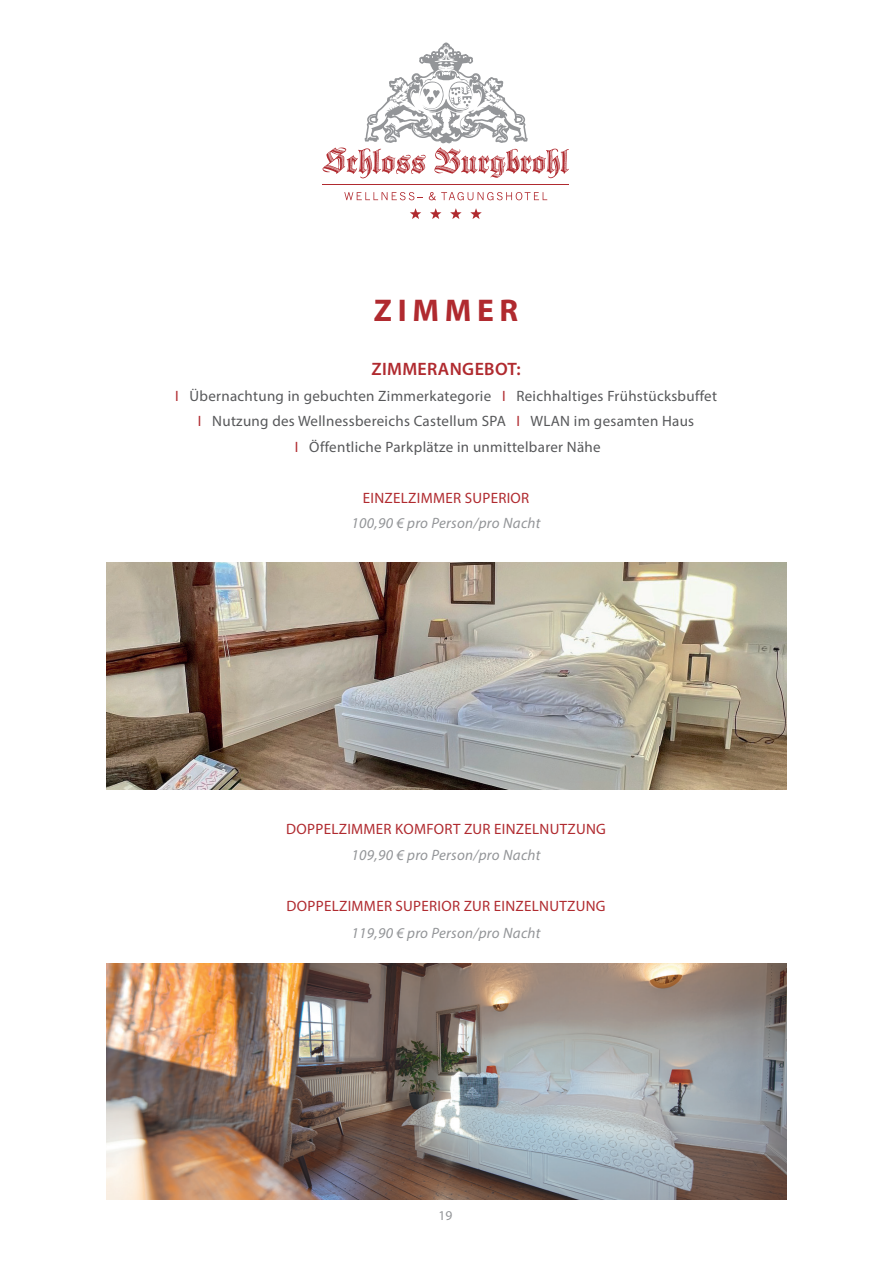
<style>
.page{position:relative;width:893px;height:1263px;background:#fff}
.page>*{position:absolute;margin:0;border:0;box-sizing:border-box;transform-origin:0 0}
.t1{font:700 31.5px "Myriad Pro";letter-spacing:.18em;color:#b02a2f}
.t2{font:600 18px "Myriad Pro";letter-spacing:.02em;color:#b02a2f}
.t3{font:15px/25.5px "Myriad Pro";letter-spacing:.02em;color:#57585a;text-align:center}
.t4{font:15px "Myriad Pro";letter-spacing:.02em;color:#b02a2f}
.t5{font:italic 15px "Myriad Pro";letter-spacing:.02em;color:#939598}
.t6{font:13.5px "Myriad Pro";color:#939598}
.s1{color:#b02a2f}
</style>
<div class="page">
<svg style="left:344px;top:192px;width:79px;height:8px"></svg>
<svg style="left:429px;top:192px;width:118px;height:8px"></svg>
<svg style="left:323px;top:43px;width:246px;height:135px"></svg>
<hr style="left:323px;top:184px;width:246px;height:1px;background:#b02a2f">
<svg style="left:410px;top:208px;width:11px;height:11px"></svg>
<svg style="left:430px;top:208px;width:11px;height:11px"></svg>
<svg style="left:450px;top:208px;width:12px;height:11px"></svg>
<svg style="left:470px;top:208px;width:12px;height:11px"></svg>
<img style="left:106px;top:562px;width:681px;height:228px">
<img style="left:106px;top:963px;width:681px;height:236px">
<h1 class="t1" style="left:374px;top:290px;width:146px">ZIMMER</h1>
<p class="t2" style="left:371px;top:358px;width:151px">ZIMMERANGEBOT:</p>
<p class="t3" style="left:175px;top:383px;width:543px"><span class="s1">I</span> Übernachtung in gebuchten Zimmerkategorie <span class="s1">I</span> Reichhaltiges Frühstücksbuffet<br><span class="s1">I</span> Nutzung des Wellnessbereichs Castellum SPA <span class="s1">I</span> WLAN im gesamten Haus<br><span class="s1">I</span> Öffentliche Parkplätze in unmittelbarer Nähe</p>
<p class="t4" style="left:363px;top:488px;width:168px">EINZELZIMMER SUPERIOR</p>
<p class="t5" style="left:352px;top:514px;width:191px">100,90 € pro Person/pro Nacht</p>
<p class="t4" style="left:286px;top:820px;width:321px">DOPPELZIMMER KOMFORT ZUR EINZELNUTZUNG</p>
<p class="t5" style="left:352px;top:845px;width:191px">109,90 € pro Person/pro Nacht</p>
<p class="t4" style="left:287px;top:896px;width:321px">DOPPELZIMMER SUPERIOR ZUR EINZELNUTZUNG</p>
<p class="t5" style="left:352px;top:923px;width:191px">119,90 € pro Person/pro Nacht</p>
<p class="t6" style="left:438px;top:1207px;width:15px">19</p>
</div>
